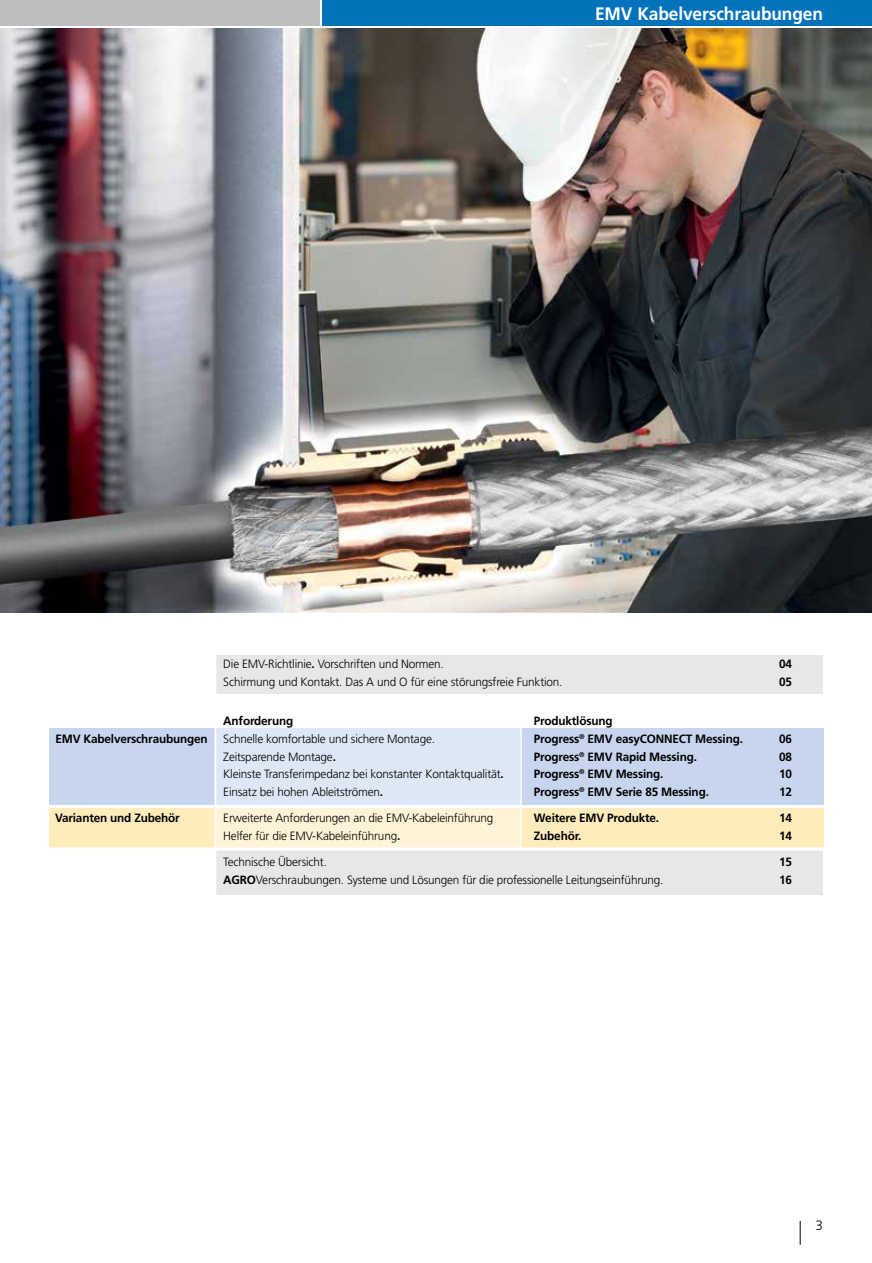
<style>
.page{position:relative;width:872px;height:1263px;background:#fff}
.page>*{position:absolute;margin:0;border:0;box-sizing:border-box;transform-origin:0 0}
.t1{font:700 18px "Frutiger LT";letter-spacing:-.01em;color:#fff;scale:.96 1}
.t2{font:300 13.5px "Frutiger LT";color:#000}
.t3{font:300 12px "Frutiger LT";letter-spacing:-.015em;color:#000}
.t4{font:700 12px "Frutiger LT";letter-spacing:-.015em;color:#000}
.s1{font-weight:700}
</style>
<div class="page">
<div style="left:322px;top:0;width:550px;height:26px;background:#0072bc"></div>
<div style="left:0;top:0;width:319px;height:26px;background:#bcbec0"></div>
<svg style="left:799px;top:1221px;width:1px;height:24px"></svg>
<img style="left:0;top:29px;width:872px;height:583px">
<div style="left:215px;top:655px;width:608px;height:38px;background:#e6e7e8"></div>
<div style="left:216px;top:849px;width:607px;height:46px;background:#e6e7e8"></div>
<div style="left:49px;top:728px;width:774px;height:78px;background:#c7d6ee"></div>
<div style="left:49px;top:806px;width:774px;height:42px;background:#ffecbc"></div>
<hr style="left:49px;top:805px;width:798px;height:3px;background:#fff">
<hr style="left:49px;top:847px;width:798px;height:3px;background:#fff">
<svg style="left:216px;top:728px;width:304px;height:120px;background:#e9ebeb"></svg>
<hr style="left:520px;top:728px;width:2px;height:121px;background:#fff">
<hr style="left:215px;top:643px;width:1px;height:262px;background:#fff">
<h1 class="t1" style="left:595px;top:3px;width:239px">EMV Kabelverschraubungen</h1>
<p class="t4" style="left:55px;top:732px;width:154px">EMV Kabelverschraubungen</p>
<p class="t4" style="left:55px;top:811px;width:126px">Varianten und Zubehör</p>
<p class="t3" style="left:223px;top:657px;width:222px">Die EMV-Richtlinie<span class="s1">.</span> Vorschriften und Normen.</p>
<p class="t4" style="left:779px;top:657px;width:14px">04</p>
<p class="t3" style="left:223px;top:675px;width:341px">Schirmung und Kontakt. Das A und O für eine störungsfreie Funktion.</p>
<p class="t4" style="left:779px;top:675px;width:14px">05</p>
<p class="t4" style="left:223px;top:714px;width:71px">Anforderung</p>
<p class="t4" style="left:534px;top:714px;width:80px">Produktlösung</p>
<p class="t3" style="left:223px;top:732px;width:213px">Schnelle komfortable und sichere Montage.</p>
<p class="t4" style="left:534px;top:732px;width:211px">Progress<sup>®</sup> EMV easyCONNECT Messing.</p>
<p class="t4" style="left:779px;top:732px;width:14px">06</p>
<p class="t3" style="left:223px;top:750px;width:114px">Zeitsparende Montage<span class="s1">.</span></p>
<p class="t4" style="left:534px;top:749px;width:165px">Progress<sup>®</sup> EMV Rapid Messing.</p>
<p class="t4" style="left:779px;top:749px;width:14px">08</p>
<p class="t3" style="left:223px;top:767px;width:282px">Kleinste Transferimpedanz bei konstanter Kontaktqualität<span class="s1">.</span></p>
<p class="t4" style="left:534px;top:767px;width:131px">Progress<sup>®</sup> EMV Messing.</p>
<p class="t4" style="left:779px;top:767px;width:14px">10</p>
<p class="t3" style="left:223px;top:785px;width:161px">Einsatz bei hohen Ableitströmen<span class="s1">.</span></p>
<p class="t4" style="left:534px;top:785px;width:176px">Progress<sup>®</sup> EMV Serie 85 Messing.</p>
<p class="t4" style="left:779px;top:785px;width:14px">12</p>
<p class="t3" style="left:223px;top:811px;width:271px">Erweiterte Anforderungen an die EMV-Kabeleinführung</p>
<p class="t4" style="left:534px;top:811px;width:127px">Weitere EMV Produkte.</p>
<p class="t4" style="left:779px;top:811px;width:14px">14</p>
<p class="t3" style="left:223px;top:829px;width:178px">Helfer für die EMV-Kabeleinführung<span class="s1">.</span></p>
<p class="t4" style="left:534px;top:829px;width:49px">Zubehör.</p>
<p class="t4" style="left:779px;top:829px;width:14px">14</p>
<p class="t3" style="left:223px;top:855px;width:105px">Technische Übersicht.</p>
<p class="t4" style="left:779px;top:855px;width:14px">15</p>
<p class="t3" style="left:223px;top:873px;width:441px"><span class="s1">AGRO</span>Verschraubungen. Systeme und Lösungen für die professionelle Leitungseinführung.</p>
<p class="t4" style="left:779px;top:873px;width:14px">16</p>
<p class="t2" style="left:815px;top:1218px;width:9px">3</p>
</div>
